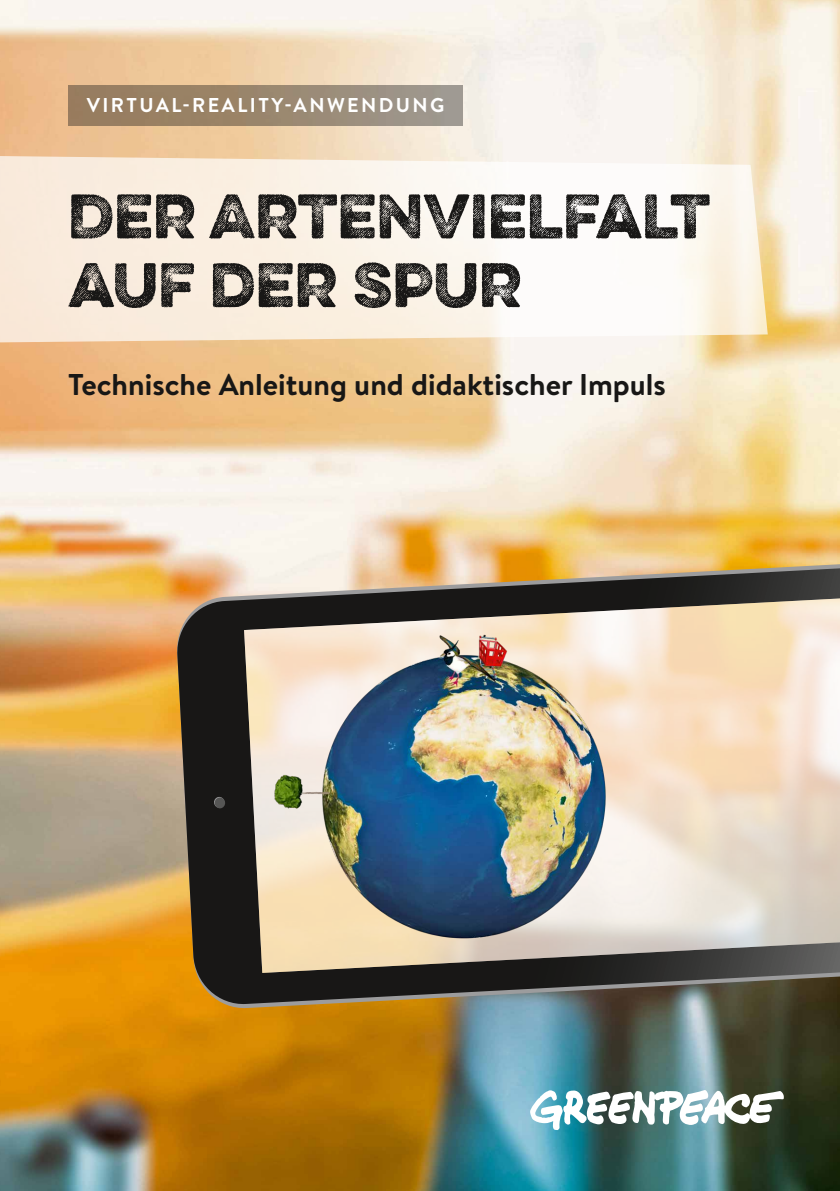
<style>
.page{position:relative;width:840px;height:1191px;background:#fff}
.page>*{position:absolute;margin:0;border:0;box-sizing:border-box;transform-origin:0 0}
.t1{font:300 56px/68.8px "Eveleth Slant";color:#181716}
.t2{font:700 30px "Brandon Text";color:#181716}
.t3{font:700 20px "Brandon Text";letter-spacing:.12em;color:#fff}
</style>
<div class="page">
<img style="left:0;top:0;width:839px;height:1191px">
<svg style="left:0;top:147px;width:767px;height:204px;fill:#faf1e3"></svg>
<svg style="left:175px;top:556px;width:664px;height:453px;background:#d6b377"></svg>
<svg style="left:176px;top:568px;width:663px;height:437px;background:#584d3c"></svg>
<div style="left:214px;top:796px;width:10px;height:12px;background:#414040;border-radius:50%"></div>
<div style="left:214px;top:797px;width:11px;height:11px;background:#565655;border-radius:50%"></div>
<svg style="left:244px;top:595px;width:595px;height:378px;background:#c7b9a9"></svg>
<img style="left:254px;top:615px;width:362px;height:347px">
<div style="left:68px;top:85px;width:394px;height:40px;background:linear-gradient(to right,#977956,#9e988e)"></div>
<svg style="left:530px;top:1090px;width:253px;height:40px"></svg>
<p class="t3" style="left:87px;top:91px;width:359px">VIRTUAL-REALITY-ANWENDUNG</p>
<h1 class="t1" style="left:68px;top:180px;width:643px">DER ARTENVIELFALT<br>AUF DER SPUR</h1>
<p class="t2" style="left:68px;top:364px;width:599px">Technische Anleitung und didaktischer Impuls</p>
</div>
